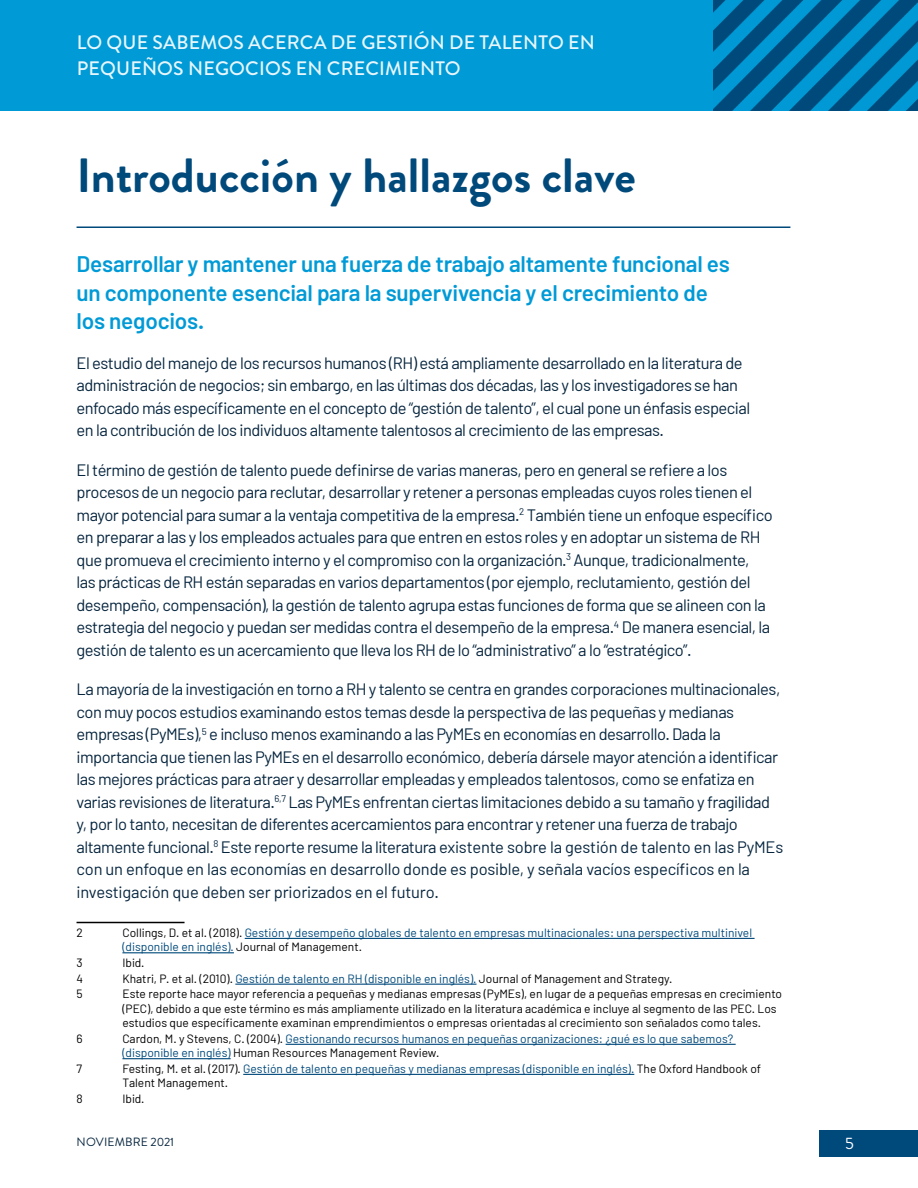
<style>
.page{position:relative;width:918px;height:1188px;background:#fff}
.page>*{position:absolute;margin:0;border:0;box-sizing:border-box;transform-origin:0 0}
.t1{font:700 48px "Brandon Grotesque";color:#00497b}
.t2{font:600 22.5px/28.5px "Barlow";letter-spacing:-.01em;color:#009ad6}
.t3{font:500 19.5px/25.5px "Brandon Grotesque";letter-spacing:.01em;color:#e7f6fc}
.t4{font:16.5px/22.5px "Barlow";letter-spacing:-.03em;color:#06253e}
.t5{font:16.5px "Brandon Grotesque";color:#fff}
.t6{font:12px/14.4px "Barlow";color:#000}
.t7{font:12px/14.4px "Barlow";color:#00497b}
.t8{font:12px "Brandon Grotesque";letter-spacing:.01em;color:#06253e}
.s1{color:#000}
.s2{color:#00497b}
</style>
<div class="page">
<div style="left:820px;top:1130px;width:98px;height:27px;background:#00497b"></div>
<div style="left:0;top:0;width:918px;height:111px;background:#009ad6"></div>
<img style="left:714px;top:0;width:204px;height:111px">
<hr style="left:77px;top:226px;width:713px;height:2px;background:#00497b">
<hr style="left:77px;top:922px;width:108px;height:1px;background:#000">
<hr style="left:245px;top:938px;width:510px;height:1px;background:#00497b">
<hr style="left:122px;top:952px;width:112px;height:1px;background:#00497b">
<hr style="left:235px;top:984px;width:242px;height:1px;background:#00497b">
<hr style="left:286px;top:1044px;width:450px;height:1px;background:#00497b">
<hr style="left:122px;top:1058px;width:109px;height:1px;background:#00497b">
<hr style="left:243px;top:1074px;width:391px;height:1px;background:#00497b">
<p class="t3" style="left:77px;top:30px;width:520px">LO QUE SABEMOS ACERCA DE GESTIÓN DE TALENTO EN<br>PEQUEÑOS NEGOCIOS EN CRECIMIENTO</p>
<h1 class="t1" style="left:77px;top:142px;width:561px">Introducción y hallazgos clave</h1>
<h2 class="t2" style="left:77px;top:249px;width:655px">Desarrollar y mantener una fuerza de trabajo altamente funcional es un componente esencial para la supervivencia y el crecimiento de los negocios.</h2>
<p class="t4" style="left:77px;top:351px;width:675px">El estudio del manejo de los recursos humanos (RH) está ampliamente desarrollado en la literatura de administración de negocios; sin embargo, en las últimas dos décadas, las y los investigadores se han enfocado más específicamente en el concepto de “gestión de talento”, el cual pone un énfasis especial en la contribución de los individuos altamente talentosos al crecimiento de las empresas.</p>
<p class="t4" style="left:77px;top:458px;width:698px">El término de gestión de talento puede definirse de varias maneras, pero en general se refiere a los procesos de un negocio para reclutar, desarrollar y retener a personas empleadas cuyos roles tienen el mayor potencial para sumar a la ventaja competitiva de la empresa.<sup>2</sup> También tiene un enfoque específico en preparar a las y los empleados actuales para que entren en estos roles y en adoptar un sistema de RH que promueva el crecimiento interno y el compromiso con la organización.<sup>3</sup> Aunque, tradicionalmente, las prácticas de RH están separadas en varios departamentos (por ejemplo, reclutamiento, gestión del desempeño, compensación), la gestión de talento agrupa estas funciones de forma que se alineen con la estrategia del negocio y puedan ser medidas contra el desempeño de la empresa.<sup>4</sup> De manera esencial, la gestión de talento es un acercamiento que lleva los RH de lo “administrativo” a lo “estratégico”.</p>
<p class="t4" style="left:77px;top:677px;width:708px">La mayoría de la investigación en torno a RH y talento se centra en grandes corporaciones multinacionales, con muy pocos estudios examinando estos temas desde la perspectiva de las pequeñas y medianas empresas (PyMEs),<sup>5</sup> e incluso menos examinando a las PyMEs en economías en desarrollo. Dada la importancia que tienen las PyMEs en el desarrollo económico, debería dársele mayor atención a identificar las mejores prácticas para atraer y desarrollar empleadas y empleados talentosos, como se enfatiza en varias revisiones de literatura.<sup>6,7</sup> Las PyMEs enfrentan ciertas limitaciones debido a su tamaño y fragilidad y, por lo tanto, necesitan de diferentes acercamientos para encontrar y retener una fuerza de trabajo altamente funcional.<sup>8</sup> Este reporte resume la literatura existente sobre la gestión de talento en las PyMEs con un enfoque en las economías en desarrollo donde es posible, y señala vacíos específicos en la investigación que deben ser priorizados en el futuro.</p>
<p class="t6" style="left:77px;top:925px;width:8px">2</p>
<p class="t7" style="left:122px;top:925px;width:631px"><span class="s1">Collings, D. et al. (2018).</span> Gestión y desempeño globales de talento en empresas multinacionales: una perspectiva multinivel (disponible en inglés). <span class="s1">Journal of Management.</span></p>
<p class="t6" style="left:77px;top:955px;width:8px">3</p>
<p class="t6" style="left:122px;top:955px;width:24px">Ibid.</p>
<p class="t6" style="left:77px;top:971px;width:8px">4</p>
<p class="t6" style="left:122px;top:971px;width:552px">Khatri, P. et al. (2010). <span class="s2">Gestión de talento en RH (disponible en inglés).</span> Journal of Management and Strategy.</p>
<p class="t6" style="left:77px;top:987px;width:8px">5</p>
<p class="t6" style="left:122px;top:987px;width:661px">Este reporte hace mayor referencia a pequeñas y medianas empresas (PyMEs), en lugar de a pequeñas empresas en crecimiento (PEC), debido a que este término es más ampliamente utilizado en la literatura académica e incluye al segmento de las PEC. Los estudios que específicamente examinan emprendimientos o empresas orientadas al crecimiento son señalados como tales.</p>
<p class="t6" style="left:77px;top:1031px;width:8px">6</p>
<p class="t7" style="left:122px;top:1031px;width:612px"><span class="s1">Cardon, M. y Stevens, C. (2004).</span> Gestionando recursos humanos en pequeñas organizaciones: ¿qué es lo que sabemos? (disponible en inglés) <span class="s1">Human Resources Management Review.</span></p>
<p class="t6" style="left:77px;top:1061px;width:7px">7</p>
<p class="t7" style="left:122px;top:1061px;width:640px"><span class="s1">Festing, M. et al. (2017).</span> Gestión de talento en pequeñas y medianas empresas (disponible en inglés). <span class="s1">The Oxford Handbook of<br>Talent Management.</span></p>
<p class="t6" style="left:77px;top:1091px;width:8px">8</p>
<p class="t6" style="left:122px;top:1091px;width:24px">Ibid.</p>
<p class="t8" style="left:77px;top:1134px;width:99px">NOVIEMBRE 2021</p>
<p class="t5" style="left:845px;top:1132px;width:10px">5</p>
</div>
